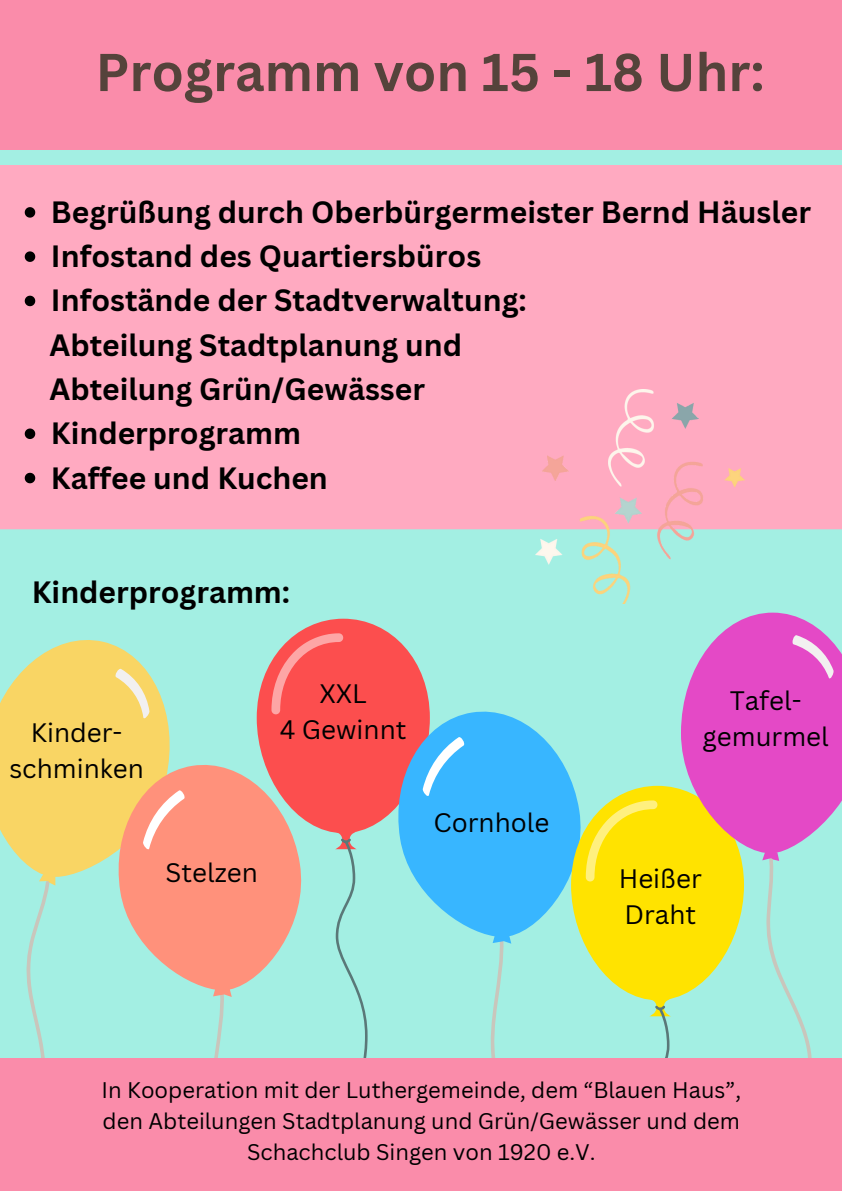
<style>
.page{position:relative;width:842px;height:1191px;background:#fff}
.page>*{position:absolute;margin:0;border:0;box-sizing:border-box;transform-origin:0 0}
.t1{font:700 52px "Canva Sans";color:#55433b}
.t2{font:700 30px/44.2px "Canva Sans";color:#000}
.t3{font:26px/36.4px "Canva Sans";color:#000;text-align:center}
.t4{font:22px/30.8px "Canva Sans";color:#000;text-align:center}
</style>
<div class="page">
<div style="left:0;top:0;width:842px;height:1190px;background:#a3efe3"></div>
<div style="left:0;top:0;width:842px;height:150px;background:#fa8caa"></div>
<svg style="left:0;top:640px;width:170px;height:241px;fill:#f9d564"></svg>
<svg style="left:25px;top:873px;width:30px;height:184px"></svg>
<svg style="left:114px;top:667px;width:36px;height:54px;background:#f6db87"></svg>
<svg style="left:213px;top:996px;width:19px;height:61px"></svg>
<svg style="left:111px;top:758px;width:146px;height:238px;fill:#ff917b"></svg>
<svg style="left:142px;top:788px;width:44px;height:64px;background:#fea896"></svg>
<div style="left:0;top:165px;width:842px;height:364px;background:#ffaac1"></div>
<svg style="left:25px;top:207px;width:10px;height:11px"></svg>
<svg style="left:25px;top:251px;width:10px;height:11px"></svg>
<svg style="left:25px;top:296px;width:10px;height:10px"></svg>
<svg style="left:25px;top:428px;width:10px;height:11px"></svg>
<svg style="left:25px;top:473px;width:10px;height:10px"></svg>
<svg style="left:491px;top:943px;width:21px;height:114px"></svg>
<svg style="left:466px;top:711px;width:107px;height:232px;fill:#38b6ff"></svg>
<svg style="left:257px;top:618px;width:209px;height:439px"></svg>
<svg style="left:681px;top:612px;width:161px;height:210px;background:#db5fca"></svg>
<svg style="left:571px;top:785px;width:254px;height:272px"></svg>
<svg style="left:789px;top:627px;width:47px;height:60px;background:#e26fce"></svg>
<div style="left:0;top:1057px;width:842px;height:133px;background:#fa8caa"></div>
<img style="left:536px;top:389px;width:208px;height:215px">
<p class="t1" style="left:95px;top:35px;width:671px">Programm von 15 - 18 Uhr:</p>
<h1 class="t2" style="left:51px;top:189px;width:761px">Begrüßung durch Oberbürgermeister Bernd Häusler</h1>
<p class="t2" style="left:51px;top:233px;width:432px">Infostand des Quartiersbüros</p>
<p class="t2" style="left:51px;top:278px;width:477px">Infostände der Stadtverwaltung:</p>
<p class="t2" style="left:50px;top:322px;width:414px">Abteilung Stadtplanung und<br>Abteilung Grün/Gewässer</p>
<h2 class="t2" style="left:51px;top:410px;width:252px">Kinderprogramm</h2>
<p class="t2" style="left:51px;top:455px;width:278px">Kaffee und Kuchen</p>
<h4 class="t2" style="left:32px;top:569px;width:260px">Kinderprogramm:</h4>
<p class="t3" style="left:9px;top:713px;width:136px">Kinder&shy;schminken</p>
<p class="t3" style="left:280px;top:674px;width:128px">XXL<br>4 Gewinnt</p>
<h4 class="t3" style="left:166px;top:853px;width:94px">Stelzen</h4>
<p class="t3" style="left:433px;top:803px;width:117px">Cornhole</p>
<p class="t3" style="left:702px;top:681px;width:128px">Tafel&shy;gemurmel</p>
<h2 class="t3" style="left:619px;top:859px;width:85px;text-align:left">Heißer<br>Draht</h2>
<p class="t4" style="left:102px;top:1073px;width:641px">In Kooperation mit der Luthergemeinde, dem “Blauen Haus”, den Abteilungen Stadtplanung und Grün/Gewässer und dem<br>Schachclub Singen von 1920 e.V.</p>
</div>
